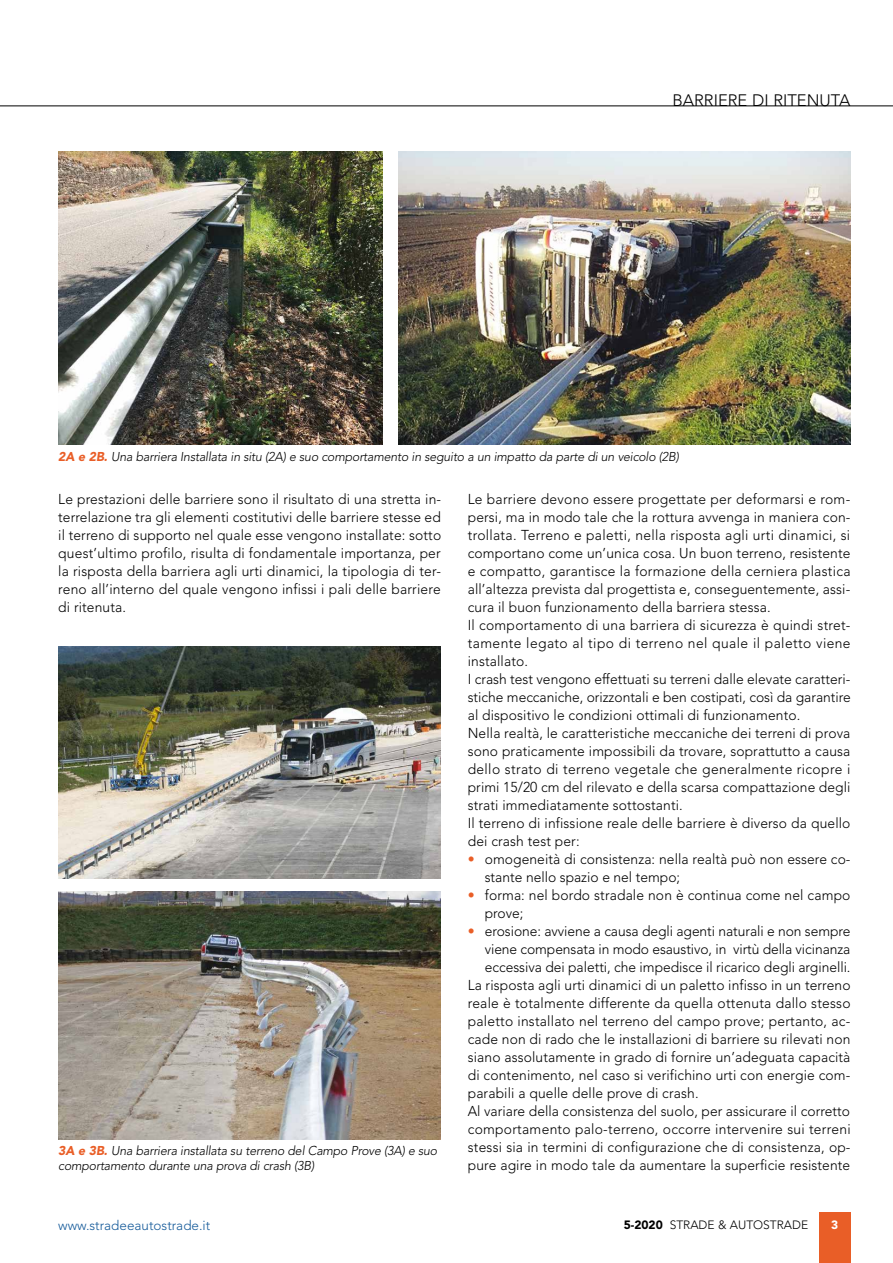
<style>
.page{position:relative;width:893px;height:1263px;background:#fff}
.page>*{position:absolute;margin:0;border:0;box-sizing:border-box;transform-origin:0 0}
.t1{font:300 16.5px "Avenir";color:#000}
.t2{font:300 14.25px/18px "Avenir";letter-spacing:.01em;color:#000}
.t3{font:300 13.5px "Avenir";color:#165b9a}
.t4{font:italic 300 12.75px/14.2px "Avenir";letter-spacing:-.015em;color:#000}
.t5{font:300 12px "Avenir";color:#000}
.t6{font:900 12px "Avenir";color:#fff}
.s1{font-weight:900;color:#e95e27}
.s2{color:#e95e27}
.s3{font-weight:900}
</style>
<div class="page">
<div style="left:819px;top:1212px;width:31px;height:51px;background:#e95e27"></div>
<hr style="left:0;top:106px;width:893px;height:1px;background:#000">
<img style="left:58px;top:891px;width:383px;height:248px">
<img style="left:398px;top:151px;width:452px;height:293px">
<img style="left:58px;top:646px;width:383px;height:232px">
<img style="left:58px;top:151px;width:325px;height:293px">
<p class="t1" style="left:672px;top:90px;width:179px">BARRIERE DI RITENUTA</p>
<p class="t4" style="left:58px;top:449px;width:622px"><span class="s1">2A e 2B.</span> Una barriera Installata in situ (2A) e suo comportamento in seguito a un impatto da parte di un veicolo (2B)</p>
<p class="t2" style="left:58px;top:490px;width:384px;text-align:justify">Le prestazioni delle barriere sono il risultato di una stretta in&shy;terrelazione tra gli elementi costitutivi delle barriere stesse ed il terreno di supporto nel quale esse vengono installate: sotto quest’ultimo profilo, risulta di fondamentale importanza, per la risposta della barriera agli urti dinamici, la tipologia di ter&shy;reno all’interno del quale vengono infissi i pali delle barriere di ritenuta.</p>
<p class="t2" style="left:468px;top:490px;width:384px">Le barriere devono essere progettate per deformarsi e rom&shy;persi, ma in modo tale che la rottura avvenga in maniera con&shy;trollata. Terreno e paletti, nella risposta agli urti dinamici, si comportano come un’unica cosa. Un buon terreno, resistente e compatto, garantisce la formazione della cerniera plastica all’altezza prevista dal progettista e, conseguentemente, assi&shy;cura il buon funzionamento della barriera stessa.<br>Il comportamento di una barriera di sicurezza è quindi stret&shy;tamente legato al tipo di terreno nel quale il paletto viene installato.<br>I crash test vengono effettuati su terreni dalle elevate caratteri&shy;stiche meccaniche, orizzontali e ben costipati, così da garantire al dispositivo le condizioni ottimali di funzionamento.<br>Nella realtà, le caratteristiche meccaniche dei terreni di prova sono praticamente impossibili da trovare, soprattutto a causa dello strato di terreno vegetale che generalmente ricopre i primi 15/20 cm del rilevato e della scarsa compattazione degli strati immediatamente sottostanti.<br>Il terreno di infissione reale delle barriere è diverso da quello dei crash test per:</p>
<p class="t2" style="left:485px;top:850px;width:367px;text-indent:-17px"><span class="s2">•</span> omogeneità di consistenza: nella realtà può non essere co&shy;stante nello spazio e nel tempo;</p>
<p class="t2" style="left:485px;top:886px;width:367px;text-indent:-17px"><span class="s2">•</span> forma: nel bordo stradale non è continua come nel campo prove;</p>
<p class="t2" style="left:468px;top:922px;width:384px"><span class="s2">•</span> erosione: avviene a causa degli agenti naturali e non sempre</p>
<p class="t2" style="left:485px;top:940px;width:367px">viene compensata in modo esaustivo, in virtù della vicinanza</p>
<p class="t2" style="left:485px;top:958px;width:367px">eccessiva dei paletti, che impedisce il ricarico degli arginelli.</p>
<p class="t2" style="left:468px;top:976px;width:384px">La risposta agli urti dinamici di un paletto infisso in un terreno</p>
<p class="t2" style="left:468px;top:994px;width:384px">reale è totalmente differente da quella ottenuta dallo stesso</p>
<p class="t2" style="left:468px;top:1012px;width:384px">paletto installato nel terreno del campo prove; pertanto, ac-</p>
<p class="t2" style="left:468px;top:1030px;width:384px">cade non di rado che le installazioni di barriere su rilevati non</p>
<p class="t2" style="left:468px;top:1048px;width:384px">siano assolutamente in grado di fornire un’adeguata capacità</p>
<p class="t2" style="left:468px;top:1066px;width:384px">di contenimento, nel caso si verifichino urti con energie com-</p>
<p class="t2" style="left:468px;top:1084px;width:232px">parabili a quelle delle prove di crash.</p>
<p class="t2" style="left:468px;top:1102px;width:384px">Al variare della consistenza del suolo, per assicurare il corretto</p>
<p class="t2" style="left:468px;top:1120px;width:384px">comportamento palo-terreno, occorre intervenire sui terreni</p>
<p class="t2" style="left:468px;top:1138px;width:384px">stessi sia in termini di configurazione che di consistenza, op-</p>
<p class="t2" style="left:468px;top:1156px;width:384px">pure agire in modo tale da aumentare la superficie resistente</p>
<p class="t4" style="left:58px;top:1144px;width:381px"><span class="s1">3A e 3B.</span> Una barriera installata su terreno del Campo Prove (3A) e suo comportamento durante una prova di crash (3B)</p>
<p class="t3" style="left:58px;top:1217px;width:154px">www.stradeeautostrade.it</p>
<p class="t5" style="left:624px;top:1217px;width:186px"><span class="s3">5-2020</span> STRADE &amp; AUTOSTRADE</p>
<p class="t6" style="left:831px;top:1218px;width:9px">3</p>
</div>
